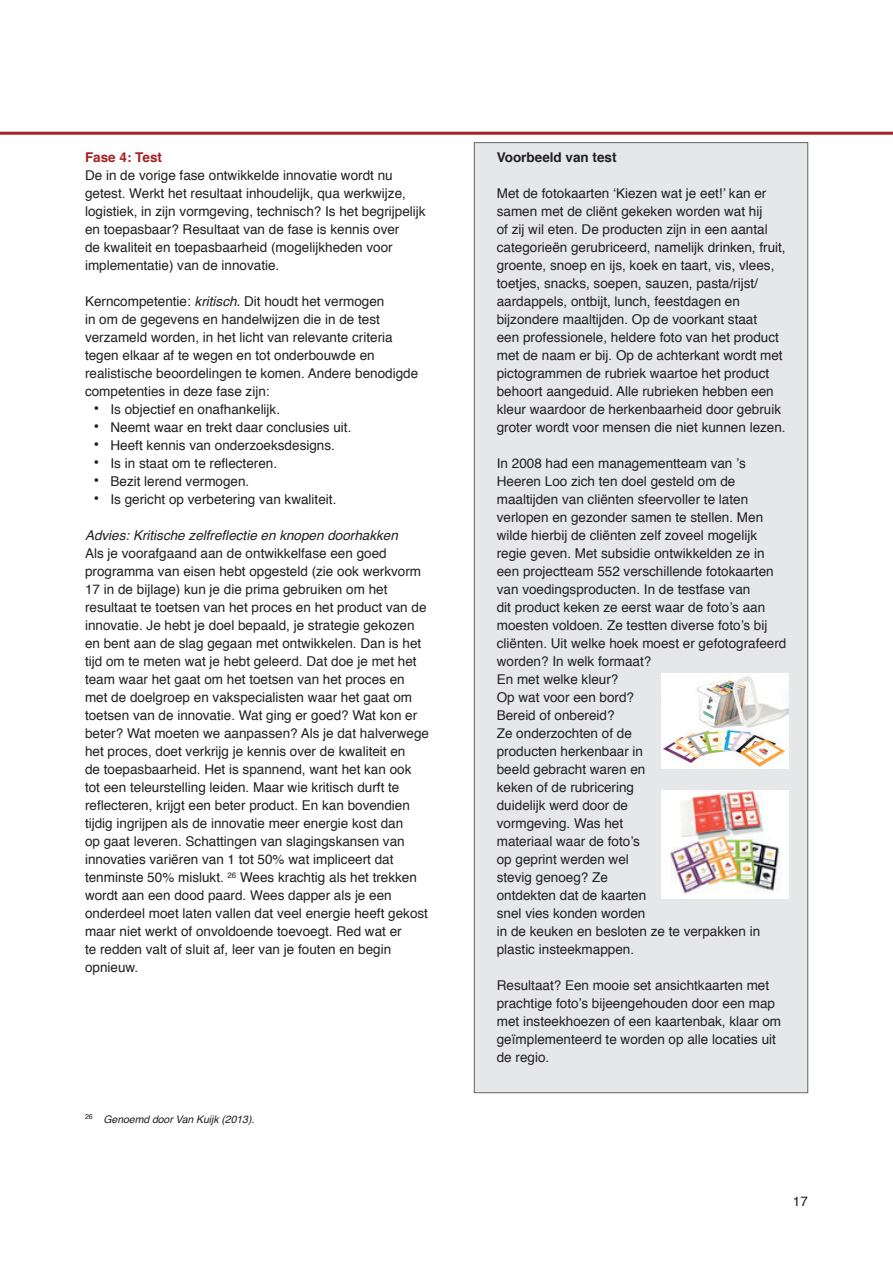
<style>
.page{position:relative;width:893px;height:1263px;background:#fff}
.page>*{position:absolute;margin:0;border:0;box-sizing:border-box;transform-origin:0 0}
.t1{font:13.5px/18px "Helvetica";color:#231f20}
.t2{font:italic 13.5px "Helvetica";color:#231f20}
.t3{font:700 13.5px "Helvetica";color:#231f20}
.t4{font:700 13.5px "Helvetica";color:#a52025}
.t5{font:italic 10.5px "Helvetica";letter-spacing:-.005em;color:#231f20}
.s1{font-style:italic}
.s2{font-size:16.5px}
</style>
<div class="page">
<hr style="left:0;top:132px;width:893px;height:3px;background:#a52025">
<div style="left:474px;top:142px;width:334px;height:951px;background:#e6e7e9;border:1px solid #636366"></div>
<img style="left:661px;top:673px;width:128px;height:96px">
<img style="left:661px;top:790px;width:128px;height:108px">
<p class="t4" style="left:85px;top:146px;width:79px">Fase 4: Test</p>
<p class="t1" style="left:85px;top:167px;width:342px">De in de vorige fase ontwikkelde innovatie wordt nu getest. Werkt het resultaat inhoudelijk, qua werkwijze, logistiek, in zijn vormgeving, technisch? Is het begrijpelijk en toepasbaar? Resultaat van de fase is kennis over<br>de kwaliteit en toepasbaarheid (mogelijkheden voor implementatie) van de innovatie.</p>
<p class="t1" style="left:85px;top:293px;width:335px">Kerncompetentie: <span class="s1">kritisch.</span> Dit houdt het vermogen<br>in om de gegevens en handelwijzen die in de test verzameld worden, in het licht van relevante criteria tegen elkaar af te wegen en tot onderbouwde en realistische beoordelingen te komen. Andere benodigde competenties in deze fase zijn:</p>
<p class="t1" style="left:94px;top:401px;width:188px"><span class="s2">•</span> Is objectief en onafhankelijk.</p>
<p class="t1" style="left:94px;top:419px;width:259px"><span class="s2">•</span> Neemt waar en trekt daar conclusies uit.</p>
<p class="t1" style="left:94px;top:437px;width:243px"><span class="s2">•</span> Heeft kennis van onderzoeksdesigns.</p>
<p class="t1" style="left:94px;top:455px;width:185px"><span class="s2">•</span> Is in staat om te reflecteren.</p>
<p class="t1" style="left:94px;top:473px;width:157px"><span class="s2">•</span> Bezit lerend vermogen.</p>
<p class="t1" style="left:94px;top:491px;width:244px"><span class="s2">•</span> Is gericht op verbetering van kwaliteit.</p>
<p class="t2" style="left:85px;top:525px;width:314px">Advies: Kritische zelfreflectie en knopen doorhakken</p>
<p class="t1" style="left:85px;top:545px;width:345px">Als je voorafgaand aan de ontwikkelfase een goed programma van eisen hebt opgesteld (zie ook werkvorm 17 in de bijlage) kun je die prima gebruiken om het resultaat te toetsen van het proces en het product van de innovatie. Je hebt je doel bepaald, je strategie gekozen en bent aan de slag gegaan met ontwikkelen. Dan is het tijd om te meten wat je hebt geleerd. Dat doe je met het team waar het gaat om het toetsen van het proces en met de doelgroep en vakspecialisten waar het gaat om toetsen van de innovatie. Wat ging er goed? Wat kon er beter? Wat moeten we aanpassen? Als je dat halverwege het proces, doet verkrijg je kennis over de kwaliteit en<br>de toepasbaarheid. Het is spannend, want het kan ook tot een teleurstelling leiden. Maar wie kritisch durft te reflecteren, krijgt een beter product. En kan bovendien tijdig ingrijpen als de innovatie meer energie kost dan<br>op gaat leveren. Schattingen van slagingskansen van innovaties variëren van 1 tot 50% wat impliceert dat tenminste 50% mislukt. <sup>26</sup> Wees krachtig als het trekken wordt aan een dood paard. Wees dapper als je een onderdeel moet laten vallen dat veel energie heeft gekost maar niet werkt of onvoldoende toevoegt. Red wat er<br>te redden valt of sluit af, leer van je fouten en begin opnieuw.</p>
<p class="t5" style="left:85px;top:1111px;width:171px"><sup>26</sup> Genoemd door Van Kuijk (2013).</p>
<p class="t3" style="left:497px;top:146px;width:121px">Voorbeeld van test</p>
<p class="t1" style="left:497px;top:185px;width:290px">Met de fotokaarten ‘Kiezen wat je eet!’ kan er samen met de cliënt gekeken worden wat hij<br>of zij wil eten. De producten zijn in een aantal categorieën gerubriceerd, namelijk drinken, fruit, groente, snoep en ijs, koek en taart, vis, vlees, toetjes, snacks, soepen, sauzen, pasta/rijst/ aardappels, ontbijt, lunch, feestdagen en bijzondere maaltijden. Op de voorkant staat<br>een professionele, heldere foto van het product met de naam er bij. Op de achterkant wordt met pictogrammen de rubriek waartoe het product behoort aangeduid. Alle rubrieken hebben een kleur waardoor de herkenbaarheid door gebruik groter wordt voor mensen die niet kunnen lezen.</p>
<p class="t1" style="left:497px;top:455px;width:291px">In 2008 had een managementteam van ’s<br>Heeren Loo zich ten doel gesteld om de maaltijden van cliënten sfeervoller te laten verlopen en gezonder samen te stellen. Men wilde hierbij de cliënten zelf zoveel mogelijk regie geven. Met subsidie ontwikkelden ze in een projectteam 552 verschillende fotokaarten van voedingsproducten. In de testfase van<br>dit product keken ze eerst waar de foto’s aan moesten voldoen. Ze testten diverse foto’s bij cliënten. Uit welke hoek moest er gefotografeerd worden? In welk formaat?<br>En met welke kleur?<br>Op wat voor een bord?<br>Bereid of onbereid?<br>Ze onderzochten of de<br>producten herkenbaar in<br>beeld gebracht waren en<br>keken of de rubricering<br>duidelijk werd door de<br>vormgeving. Was het<br>materiaal waar de foto’s<br>op geprint werden wel<br>stevig genoeg? Ze<br>ontdekten dat de kaarten<br>snel vies konden worden<br>in de keuken en besloten ze te verpakken in plastic insteekmappen.</p>
<p class="t1" style="left:497px;top:977px;width:286px">Resultaat? Een mooie set ansichtkaarten met prachtige foto’s bijeengehouden door een map met insteekhoezen of een kaartenbak, klaar om geïmplementeerd te worden op alle locaties uit de regio.</p>
<p class="t1" style="left:793px;top:1193px;width:17px">17</p>
</div>
